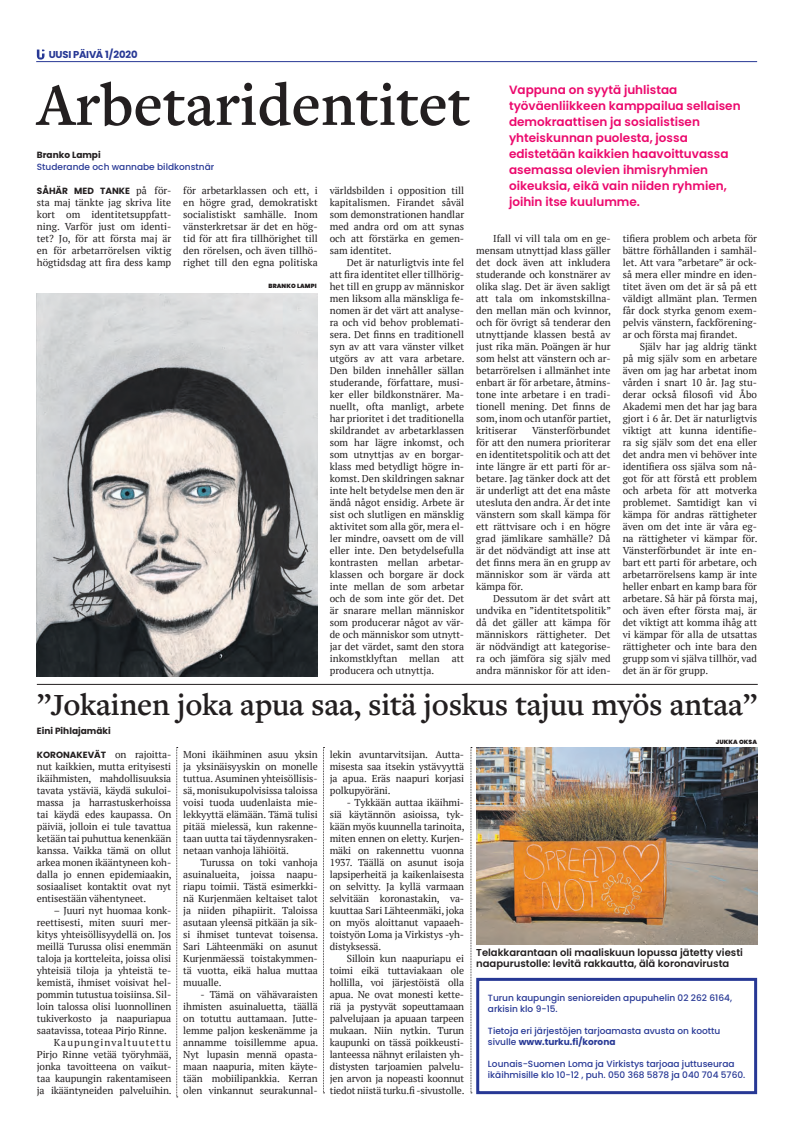
<style>
.page{position:relative;width:794px;height:1134px;background:#fff}
.page>*{position:absolute;margin:0;border:0;box-sizing:border-box;transform-origin:0 0}
.t1{font:600 62.4px "Freight Text Pro";color:#231f20}
.t2{font:600 32px "Freight Text Pro";letter-spacing:-.01em;color:#231f20}
.t3{font:600 12px/16px "Poppins";color:#ec096d}
.t4{font:10px/12px "PT Serif";letter-spacing:-.01em;color:#231f20;text-align:justify}
.t5{font:600 10px/11px "Poppins";color:#231f20}
.t6{font:10px "PT Serif";letter-spacing:.095em;color:#231f20}
.t7{font:700 10px "Poppins";letter-spacing:-.02em;color:#273895}
.t8{font:500 9px/11px "Poppins";color:#273895}
.t9{font:700 9px "Poppins";color:#231f20}
.t10{font:900 6px "Poppins";letter-spacing:.02em;color:#231f20}
.s1{font-family:"PT Serif";font-weight:400;font-size:10px}
.s2{font-weight:700}
</style>
<div class="page">
<hr style="left:36px;top:61px;width:721px;height:1px;background:#273895">
<svg style="left:37px;top:50px;width:8px;height:10px"></svg>
<svg style="left:176px;top:747px;width:2px;height:351px"></svg>
<svg style="left:323px;top:747px;width:1px;height:346px"></svg>
<svg style="left:471px;top:747px;width:1px;height:346px"></svg>
<img style="left:37px;top:293px;width:281px;height:383px">
<hr style="left:37px;top:684px;width:720px;height:1px;background:#231f20">
<img style="left:476px;top:747px;width:281px;height:197px">
<div style="left:476px;top:978px;width:281px;height:116px;border:3px solid #273895"></div>
<p class="t7" style="left:49px;top:49px;width:91px">UUSI PÄIVÄ 1/2020</p>
<h1 class="t1" style="left:37px;top:63px;width:435px">Arbetaridentitet</h1>
<p class="t3" style="left:509px;top:82px;width:233px">Vappuna on syytä juhlistaa työväenliikkeen kamppailua sellaisen demokraattisen ja sosialistisen yhteiskunnan puolesta, jossa edistetään kaikkien haavoittuvassa asemassa olevien ihmisryhmien oikeuksia, eikä vain niiden ryhmien, joihin itse kuulumme.</p>
<p class="t9" style="left:37px;top:149px;width:65px">Branko Lampi</p>
<p class="t8" style="left:37px;top:161px;width:179px">Studerande och wannabe bildkonstnär</p>
<p class="t9" style="left:37px;top:185px;width:136px">SÅHÄR MED TANKE <span class="s1">på för-</span></p>
<p class="t4" style="left:37px;top:196px;width:136px">sta maj tänkte jag skriva lite kort om identitetsuppfatt&shy;ning. Varför just om identi&shy;tet? Jo, för att första maj är en för arbetarrörelsen viktig högtidsdag att fira dess kamp</p>
<p class="t4" style="left:183px;top:184px;width:136px">för arbetarklassen och ett, i en högre grad, demokratiskt socialistiskt samhälle. Inom vänsterkretsar är det en hög&shy;tid för att fira tillhörighet till den rörelsen, och även tillhö&shy;righet till den egna politiska</p>
<p class="t4" style="left:330px;top:184px;width:136px">världsbilden i opposition till kapitalismen. Firandet såväl som demonstrationen handlar med andra ord om att synas och att förstärka en gemen&shy;sam identitet.</p>
<p class="t4" style="left:330px;top:256px;width:136px;text-indent:17px">Det är naturligtvis inte fel att fira identitet eller tillhörig&shy;het till en grupp av människor men liksom alla mänskliga fe&shy;nomen är det värt att analyse&shy;ra och vid behov problemati&shy;sera. Det finns en traditionell syn av att vara vänster vilket utgörs av att vara arbetare.<br>Den bilden innehåller sällan studerande, författare, musi&shy;ker eller bildkonstnärer. Ma&shy;nuellt, ofta manligt, arbete har prioritet i det traditionella skildrandet av arbetarklassen som har lägre inkomst, och som utnyttjas av en borgar&shy;klass med betydligt högre in&shy;komst. Den skildringen saknar inte helt betydelse men den är ändå något ensidig. Arbete är sist och slutligen en mänsklig aktivitet som alla gör, mera el&shy;ler mindre, oavsett om de vill eller inte. Den betydelsefulla kontrasten mellan arbetar&shy;klassen och borgare är dock inte mellan de som arbetar och de som inte gör det. Det är snarare mellan människor som producerar något av vär&shy;de och människor som utnytt&shy;jar det värdet, samt den stora inkomstklyftan mellan att producera och utnyttja.</p>
<p class="t4" style="left:622px;top:232px;width:136px">tifiera problem och arbeta för bättre förhållanden i samhäl&shy;let. Att vara ”arbetare” är ock&shy;så mera eller mindre en iden&shy;titet även om det är så på ett väldigt allmänt plan. Termen får dock styrka genom exem&shy;pelvis vänstern, fackförening&shy;ar och första maj firandet.</p>
<p class="t4" style="left:622px;top:340px;width:136px;text-indent:17px">Själv har jag aldrig tänkt på mig själv som en arbetare även om jag har arbetat inom vården i snart 10 år. Jag stu&shy;derar också filosofi vid Åbo Akademi men det har jag bara gjort i 6 år. Det är naturligtvis viktigt att kunna identifie&shy;ra sig själv som det ena eller det andra men vi behöver inte identifiera oss själva som nå&shy;got för att förstå ett problem och arbeta för att motverka problemet. Samtidigt kan vi kämpa för andras rättigheter även om det inte är våra eg&shy;na rättigheter vi kämpar för.<br>Vänsterförbundet är inte en&shy;bart ett parti för arbetare, och arbetarrörelsens kamp är inte heller enbart en kamp bara för arbetare. Så här på första maj, och även efter första maj, är det viktigt att komma ihåg att vi kämpar för alla de utsattas rättigheter och inte bara den grupp som vi själva tillhör, vad det än är för grupp.</p>
<p class="t4" style="left:476px;top:232px;width:136px;text-indent:17px">Ifall vi vill tala om en ge&shy;mensam utnyttjad klass gäller det dock även att inkludera studerande och konstnärer av olika slag. Det är även sakligt att tala om inkomstskillna&shy;den mellan män och kvinnor, och för övrigt så tenderar den utnyttjande klassen bestå av just rika män. Poängen är hur som helst att vänstern och ar&shy;betarrörelsen i allmänhet inte enbart är för arbetare, åtmins&shy;tone inte arbetare i en tradi&shy;tionell mening. Det finns de som, inom och utanför partiet, kritiserar</p>
<p class="t10" style="left:268px;top:283px;width:50px">BRANKO LAMPI</p>
<p class="t4" style="left:476px;top:424px;width:136px;text-indent:56px">Vänsterförbundet för att den numera prioriterar en identitetspolitik och att det inte längre är ett parti för ar&shy;betare. Jag tänker dock att det är underligt att det ena måste utesluta den andra. Är det inte vänstern som skall kämpa för ett rättvisare och i en högre grad jämlikare samhälle? Då är det nödvändigt att inse att det finns mera än en grupp av människor som är värda att kämpa för.</p>
<p class="t4" style="left:476px;top:592px;width:136px;text-indent:17px">Dessutom är det svårt att undvika en ”identitetspolitik” då det gäller att kämpa för människors rättigheter. Det är nödvändigt att kategorise&shy;ra och jämföra sig själv med andra människor för att iden-</p>
<h2 class="t2" style="left:37px;top:683px;width:721px">”Jokainen joka apua saa, sitä joskus tajuu myös antaa”</h2>
<p class="t9" style="left:37px;top:725px;width:75px">Eini Pihlajamäki</p>
<p class="t9" style="left:37px;top:749px;width:136px">KORONAKEVÄT <span class="s1">on rajoitta-</span></p>
<p class="t4" style="left:37px;top:760px;width:136px">nut kaikkien, mutta erityisesti ikäihmisten, mahdollisuuksia tavata ystäviä, käydä sukuloi&shy;massa ja harrastuskerhoissa tai käydä edes kaupassa. On päiviä, jolloin ei tule tavattua ketään tai puhuttua kenenkään kanssa. Vaikka tämä on ollut arkea monen ikääntyneen koh&shy;dalla jo ennen epidemiaakin, sosiaaliset kontaktit ovat nyt entisestään vähentyneet.</p>
<p class="t4" style="left:54px;top:904px;width:119px">– Juuri nyt huomaa konk-</p>
<p class="t4" style="left:37px;top:916px;width:136px">reettisesti, miten suuri mer-</p>
<p class="t4" style="left:37px;top:928px;width:136px">kitys yhteisöllisyydellä on. Jos</p>
<p class="t4" style="left:37px;top:940px;width:136px">meillä Turussa olisi enemmän</p>
<p class="t4" style="left:37px;top:952px;width:136px">taloja ja kortteleita, joissa olisi</p>
<p class="t4" style="left:37px;top:964px;width:136px">yhteisiä tiloja ja yhteistä te-</p>
<p class="t4" style="left:37px;top:976px;width:136px">kemistä, ihmiset voisivat hel-</p>
<p class="t4" style="left:37px;top:988px;width:136px">pommin tutustua toisiinsa. Sil-</p>
<p class="t4" style="left:37px;top:1000px;width:136px">loin talossa olisi luonnollinen</p>
<p class="t4" style="left:37px;top:1012px;width:136px">tukiverkosto ja naapuriapua</p>
<p class="t4" style="left:37px;top:1024px;width:132px">saatavissa, toteaa Pirjo Rinne.</p>
<p class="t6" style="left:54px;top:1036px;width:119px">Kaupunginvaltuutettu</p>
<p class="t4" style="left:37px;top:1048px;width:136px">Pirjo Rinne vetää työryhmää,</p>
<p class="t4" style="left:37px;top:1060px;width:136px">jonka tavoitteena on vaikut-</p>
<p class="t4" style="left:37px;top:1072px;width:136px">taa kaupungin rakentamiseen</p>
<p class="t4" style="left:37px;top:1084px;width:136px">ja ikääntyneiden palveluihin.</p>
<p class="t4" style="left:183px;top:748px;width:136px">Moni ikäihminen asuu yksin ja yksinäisyyskin on monelle tuttua. Asuminen yhteisöllisis&shy;sä, monisukupolvisissa taloissa voisi tuoda uudenlaista mie&shy;lekkyyttä elämään. Tämä tulisi pitää mielessä, kun rakenne&shy;taan uutta tai täydennysraken&shy;netaan vanhoja lähiöitä.</p>
<p class="t4" style="left:183px;top:856px;width:136px;text-indent:17px">Turussa on toki vanhoja asuinalueita, joissa naapu&shy;riapu toimii. Tästä esimerkki&shy;nä Kurjenmäen keltaiset talot ja niiden pihapiirit. Taloissa asutaan yleensä pitkään ja sik&shy;si ihmiset tuntevat toisensa.<br>Sari Lähteenmäki on asunut Kurjenmäessä toistakymmen&shy;tä vuotta, eikä halua muttaa muualle.</p>
<p class="t4" style="left:183px;top:988px;width:136px;text-indent:17px">- Tämä on vähävaraisten ihmisten asuinaluetta, täällä on totuttu auttamaan. Jutte&shy;lemme paljon keskenämme ja annamme toisillemme apua.<br>Nyt lupasin mennä opasta&shy;maan naapuria, miten käyte&shy;tään mobiilipankkia. Kerran olen vinkannut seurakunnal-</p>
<p class="t4" style="left:330px;top:748px;width:136px">lekin avuntarvitsijan. Autta&shy;misesta saa itsekin ystävyyttä ja apua. Eräs naapuri korjasi polkupyöräni.</p>
<p class="t4" style="left:330px;top:796px;width:136px;text-indent:17px">- Tykkään auttaa ikäihmi&shy;siä käytännön asioissa, tyk&shy;kään myös kuunnella tarinoita, miten ennen on eletty. Kurjen&shy;mäki on rakennettu vuonna 1937. Täällä on asunut isoja lapsiperheitä ja kaikenlaisesta on selvitty. Ja kyllä varmaan selvitään koronastakin, va&shy;kuuttaa Sari Lähteenmäki, joka on myös aloittanut vapaaeh&shy;toistyön Loma ja Virkistys -yh&shy;distyksessä.</p>
<p class="t4" style="left:330px;top:952px;width:136px;text-indent:17px">Silloin kun naapuriapu ei toimi eikä tuttaviakaan ole hollilla, voi järjestöistä olla apua. Ne ovat monesti kette&shy;riä ja pystyvät sopeuttamaan palvelujaan ja apuaan tarpeen mukaan. Niin nytkin. Turun kaupunki on tässä poikkeusti&shy;lanteessa nähnyt erilaisten yh&shy;distysten tarjoamien palvelu&shy;jen arvon ja nopeasti koonnut tiedot niistä turku.fi -sivustolle.</p>
<p class="t10" style="left:716px;top:738px;width:43px">JUKKA OKSA</p>
<p class="t5" style="left:476px;top:947px;width:268px">Telakkarantaan oli maaliskuun lopussa jätetty viesti naapurustolle: levitä rakkautta, älä koronavirusta</p>
<p class="t8" style="left:488px;top:993px;width:245px">Turun kaupungin senioreiden apupuhelin 02 262 6164, arkisin klo 9-15.</p>
<p class="t8" style="left:488px;top:1025px;width:234px">Tietoja eri järjestöjen tarjoamasta avusta on koottu sivulle <span class="s2">www.turku.fi/korona</span></p>
<p class="t8" style="left:488px;top:1058px;width:259px">Lounais-Suomen Loma ja Virkistys tarjoaa juttuseuraa ikäihmisille klo 10-12 , puh. 050 368 5878 ja 040 704 5760.</p>
</div>
